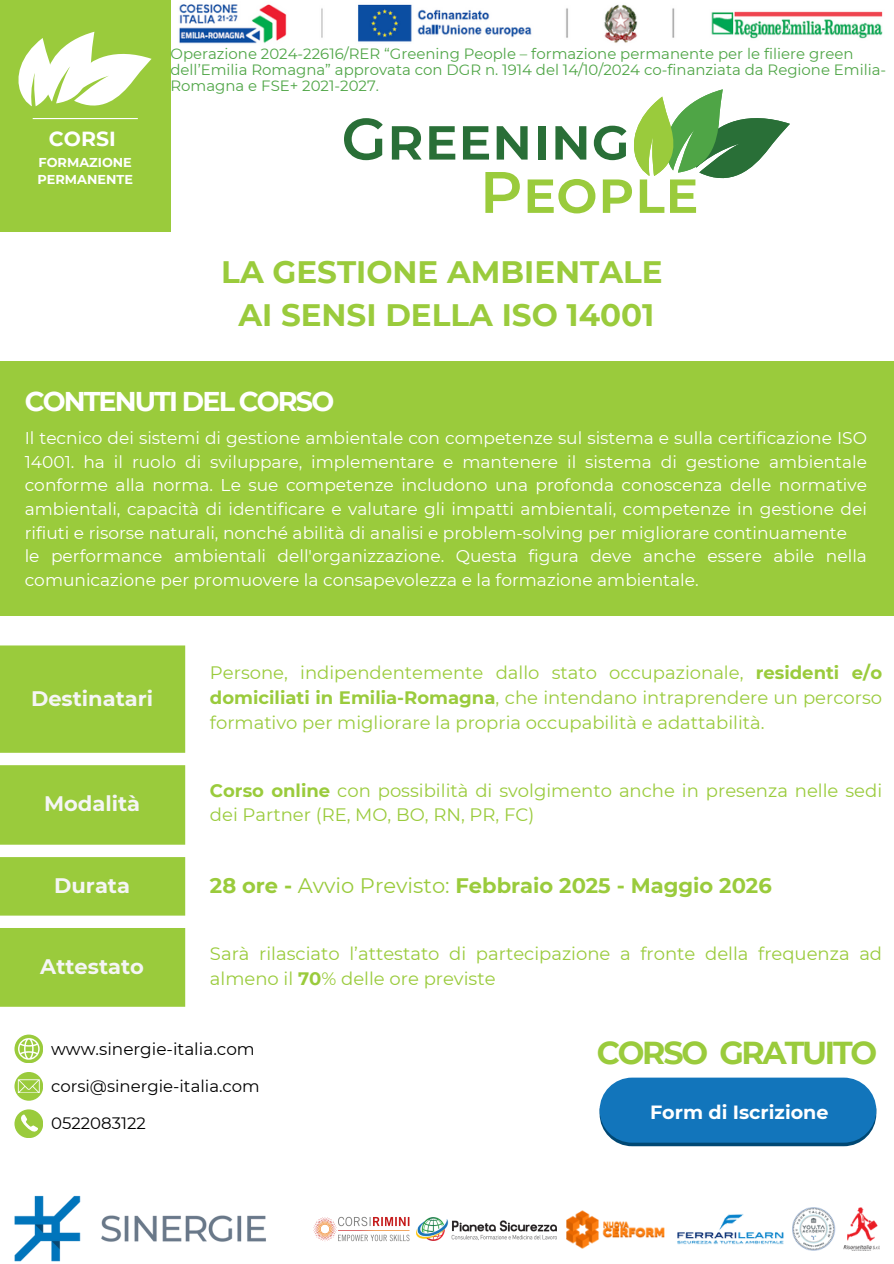
<style>
.page{position:relative;width:894px;height:1264px;background:#fff}
.page>*{position:absolute;margin:0;border:0;box-sizing:border-box;transform-origin:0 0}
.t1{font:700 31.65px "Montserrat";letter-spacing:-.07em;color:#9acb3c}
.t2{font:700 31.05px/42.8px "Montserrat";color:#9acb3c;text-align:center}
.t3{font:700 27.15px "Montserrat";letter-spacing:-.07em;color:#fff}
.t4{font:700 21px "Montserrat";color:#9acb3c}
.t5{font:700 21px "Montserrat";color:#f5f5f5}
.t6{font:700 20.4px "Montserrat";color:#fff}
.t7{font:700 19.05px "Montserrat";color:#fff}
.t8{font:18px/24.8px "Montserrat";color:#9acb3c}
.t9{font:16.95px/23.7px "Montserrat";color:#fff}
.t10{font:16.8px "Montserrat";color:#000}
.t11{font:16.5px "Montserrat";color:#000}
.t12{font:14.85px/16.2px "Montserrat";color:#4fa546}
.t13{font:700 12.9px/17.1px "Montserrat";color:#fff}
.s1{font-weight:700}
.s2{font-weight:400}
</style>
<div class="page">
<div style="left:0;top:361px;width:893px;height:254px;background:#9acb3c"></div>
<img style="left:179px;top:4px;width:704px;height:40px">
<svg style="left:392px;top:126px;width:29px;height:34px"></svg>
<svg style="left:429px;top:126px;width:26px;height:34px"></svg>
<svg style="left:344px;top:118px;width:38px;height:42px"></svg>
<svg style="left:463px;top:89px;width:326px;height:124px"></svg>
<div style="left:0;top:0;width:170px;height:232px;background:#9acb3c"></div>
<hr style="left:33px;top:118px;width:105px;height:1px;background:#fff">
<svg style="left:18px;top:32px;width:133px;height:75px"></svg>
<div style="left:14px;top:1109px;width:29px;height:29px;background:#9acb3c;border-radius:50%"></div>
<svg style="left:21px;top:1114px;width:17px;height:18px"></svg>
<svg style="left:14px;top:1071px;width:29px;height:29px"></svg>
<svg style="left:18px;top:1079px;width:21px;height:13px"></svg>
<svg style="left:14px;top:1034px;width:29px;height:29px"></svg>
<svg style="left:18px;top:1038px;width:21px;height:21px"></svg>
<svg style="left:599px;top:1115px;width:277px;height:31px"></svg>
<div style="left:599px;top:1077px;width:277px;height:65px;background:#1275bb;border-radius:33px"></div>
<svg style="left:0;top:645px;width:185px;height:361px;background:#a4d050"></svg>
<img style="left:14px;top:1195px;width:252px;height:66px">
<img style="left:416px;top:1217px;width:140px;height:23px">
<img style="left:313px;top:1216px;width:97px;height:26px">
<img style="left:566px;top:1210px;width:99px;height:39px">
<img style="left:677px;top:1214px;width:107px;height:30px">
<img style="left:792px;top:1207px;width:87px;height:43px">
<h6 class="t6" style="left:49px;top:127px;width:68px">CORSI</h6>
<p class="t13" style="left:37px;top:154px;width:97px">FORMAZIONE<br>PERMANENTE</p>
<p class="t12" style="left:170px;top:46px;width:717px">Operazione 2024-22616/RER “Greening People – formazione permanente per le filiere green dell’Emilia Romagna” approvata con DGR n. 1914 del 14/10/2024 co-finanziata da Regione Emilia-<br>Romagna e FSE+ 2021-2027.</p>
<p class="t2" style="left:221px;top:250px;width:442px">LA GESTIONE AMBIENTALE<br>AI SENSI DELLA ISO 14001</p>
<p class="t3" style="left:25px;top:384px;width:311px">CONTENUTI DEL CORSO</p>
<h3 class="t9" style="left:25px;top:426px;width:843px">Il tecnico dei sistemi di gestione ambientale con competenze sul sistema e sulla certificazione ISO 14001. ha il ruolo di sviluppare, implementare e mantenere il sistema di gestione ambientale conforme alla norma. Le sue competenze includono una profonda conoscenza delle normative ambientali, capacità di identificare e valutare gli impatti ambientali, competenze in gestione dei rifiuti e risorse naturali, nonché abilità di analisi e problem-solving per migliorare continuamente<br>le performance ambientali dell'organizzazione. Questa figura deve anche essere abile nella comunicazione per promuovere la consapevolezza e la formazione ambientale.</h3>
<p class="t5" style="left:31px;top:686px;width:124px">Destinatari</p>
<p class="t5" style="left:44px;top:791px;width:97px">Modalità</p>
<p class="t8" style="left:210px;top:660px;width:673px;text-align:justify">Persone, indipendentemente dallo stato occupazionale, <span class="s1">residenti e/o domiciliati in Emilia-Romagna</span>, che intendano intraprendere un percorso formativo per migliorare la propria occupabilità e adattabilità.</p>
<p class="t8" style="left:210px;top:777px;width:673px"><span class="s1">Corso online</span> con possibilità di svolgimento anche in presenza nelle sedi dei Partner (RE, MO, BO, RN, PR, FC)</p>
<p class="t5" style="left:54px;top:872px;width:77px">Durata</p>
<p class="t4" style="left:210px;top:872px;width:563px">28 ore - <span class="s2">Avvio Previsto:</span> Febbraio 2025 - Maggio 2026</p>
<p class="t5" style="left:40px;top:953px;width:105px">Attestato</p>
<p class="t8" style="left:210px;top:940px;width:673px;line-height:25.8px">Sarà rilasciato l’attestato di partecipazione a fronte della frequenza ad almeno il <span class="s1">70</span>% delle ore previste</p>
<h2 class="t10" style="left:51px;top:1038px;width:205px">www.sinergie-italia.com</h2>
<h1 class="t11" style="left:51px;top:1075px;width:210px">corsi@sinergie-italia.com</h1>
<p class="t11" style="left:51px;top:1113px;width:96px">0522083122</p>
<p class="t1" style="left:596px;top:1033px;width:282px">CORSO GRATUITO</p>
<h5 class="t7" style="left:649px;top:1100px;width:180px">Form di Iscrizione</h5>
</div>
